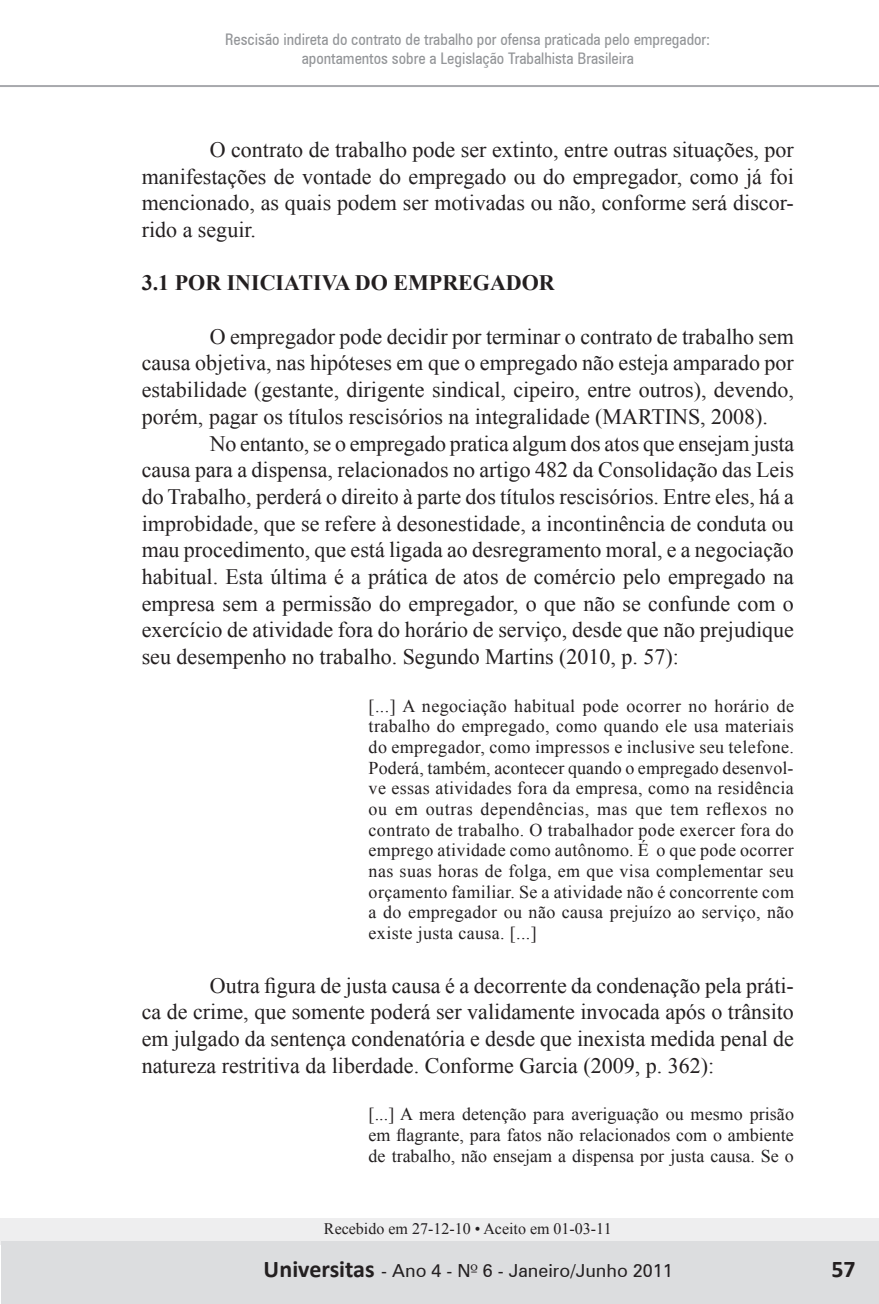
<style>
.page{position:relative;width:879px;height:1304px;background:#fff}
.page>*{position:absolute;margin:0;border:0;box-sizing:border-box;transform-origin:0 0}
.t1{font:700 24px "Calibri";color:#231f20}
.t2{font:22px/26.6px "Times New Roman";color:#231f20;text-align:justify}
.t3{font:700 22px "Times New Roman";color:#231f20}
.t4{font:18px/20.6px "Times New Roman";letter-spacing:.01em;color:#231f20;text-align:justify}
.t5{font:18px "Zurich BT";color:#231f20}
.t6{font:condensed 16px/18.8px "Zurich BT";color:#939598;text-align:center}
.t7{font:16px "Times New Roman";color:#231f20}
.s1{font-family:"Zurich BT";font-weight:400;font-size:18px}
.s2{font-family:"Zapf Humanist 601 BT"}
</style>
<div class="page">
<div style="left:0;top:1218px;width:879px;height:27px;background:#eeeeef"></div>
<div style="left:1px;top:1242px;width:878px;height:62px;background:#dcdddf"></div>
<hr style="left:0;top:85px;width:879px;height:2px;background:#a8a9ad">
<p class="t6" style="left:225px;top:30px;width:486px">Rescisão indireta do contrato de trabalho por ofensa praticada pelo empregador: apontamentos sobre a Legislação Trabalhista Brasileira</p>
<p class="t2" style="left:142px;top:136px;width:654px;text-indent:68px">O contrato de trabalho pode ser extinto, entre outras situações, por manifestações de vontade do empregado ou do empregador, como já foi mencionado, as quais podem ser motivadas ou não, conforme será discor&shy;rido a seguir.</p>
<p class="t3" style="left:142px;top:268px;width:414px">3.1 POR INICIATIVA DO EMPREGADOR</p>
<p class="t2" style="left:142px;top:323px;width:654px;text-indent:68px">O empregador pode decidir por terminar o contrato de trabalho sem causa objetiva, nas hipóteses em que o empregado não esteja amparado por estabilidade (gestante, dirigente sindical, cipeiro, entre outros), devendo, porém, pagar os títulos rescisórios na integralidade (MARTINS, 2008).</p>
<p class="t2" style="left:142px;top:430px;width:654px;text-indent:68px">No entanto, se o empregado pratica algum dos atos que ensejam justa causa para a dispensa, relacionados no artigo 482 da Consolidação das Leis do Trabalho, perderá o direito à parte dos títulos rescisórios. Entre eles, há a improbidade, que se refere à desonestidade, a incontinência de conduta ou mau procedimento, que está ligada ao desregramento moral, e a negociação habitual. Esta última é a prática de atos de comércio pelo empregado na empresa sem a permissão do empregador, o que não se confunde com o exercício de atividade fora do horário de serviço, desde que não prejudique seu desempenho no trabalho. Segundo Martins (2010, p. 57):</p>
<p class="t4" style="left:369px;top:695px;width:427px">[...] A negociação habitual pode ocorrer no horário de trabalho do empregado, como quando ele usa materiais do empregador, como impressos e inclusive seu telefone.<br>Poderá, também, acontecer quando o empregado desenvol&shy;ve essas atividades fora da empresa, como na residência ou em outras dependências, mas que tem reflexos no contrato de trabalho. O trabalhador pode exercer fora do emprego atividade como autônomo. É o que pode ocorrer nas suas horas de folga, em que visa complementar seu orçamento familiar. Se a atividade não é concorrente com a do empregador ou não causa prejuízo ao serviço, não existe justa causa. [...]</p>
<p class="t2" style="left:142px;top:971px;width:653px;text-indent:68px">Outra figura de justa causa é a decorrente da condenação pela práti&shy;ca de crime, que somente poderá ser validamente invocada após o trânsito em julgado da sentença condenatória e desde que inexista medida penal de natureza restritiva da liberdade. Conforme Garcia (2009, p. 362):</p>
<p class="t4" style="left:369px;top:1103px;width:427px">[...] A mera detenção para averiguação ou mesmo prisão em flagrante, para fatos não relacionados com o ambiente de trabalho, não ensejam a dispensa por justa causa. Se o</p>
<p class="t7" style="left:324px;top:1218px;width:289px">Recebido em 27-12-10 • Aceito em 01-03-11</p>
<p class="t1" style="left:254px;top:1254px;width:113px">UUniversitas</p>
<p class="t1" style="left:279px;top:1254px;width:184px">niversitas<span class="s1">- Ano 2 - N</span></p>
<p class="t5" style="left:470px;top:1260px;width:204px"><span class="s2">º</span> 6 - Janeiro/Junho 2011</p>
<p class="t1" style="left:832px;top:1253px;width:26px">57</p>
<p class="t5" style="left:381px;top:1260px;width:302px">- Ano 4 - N<span class="s2">º</span> 3 - Julho/Dezembro 2009</p>
</div>
